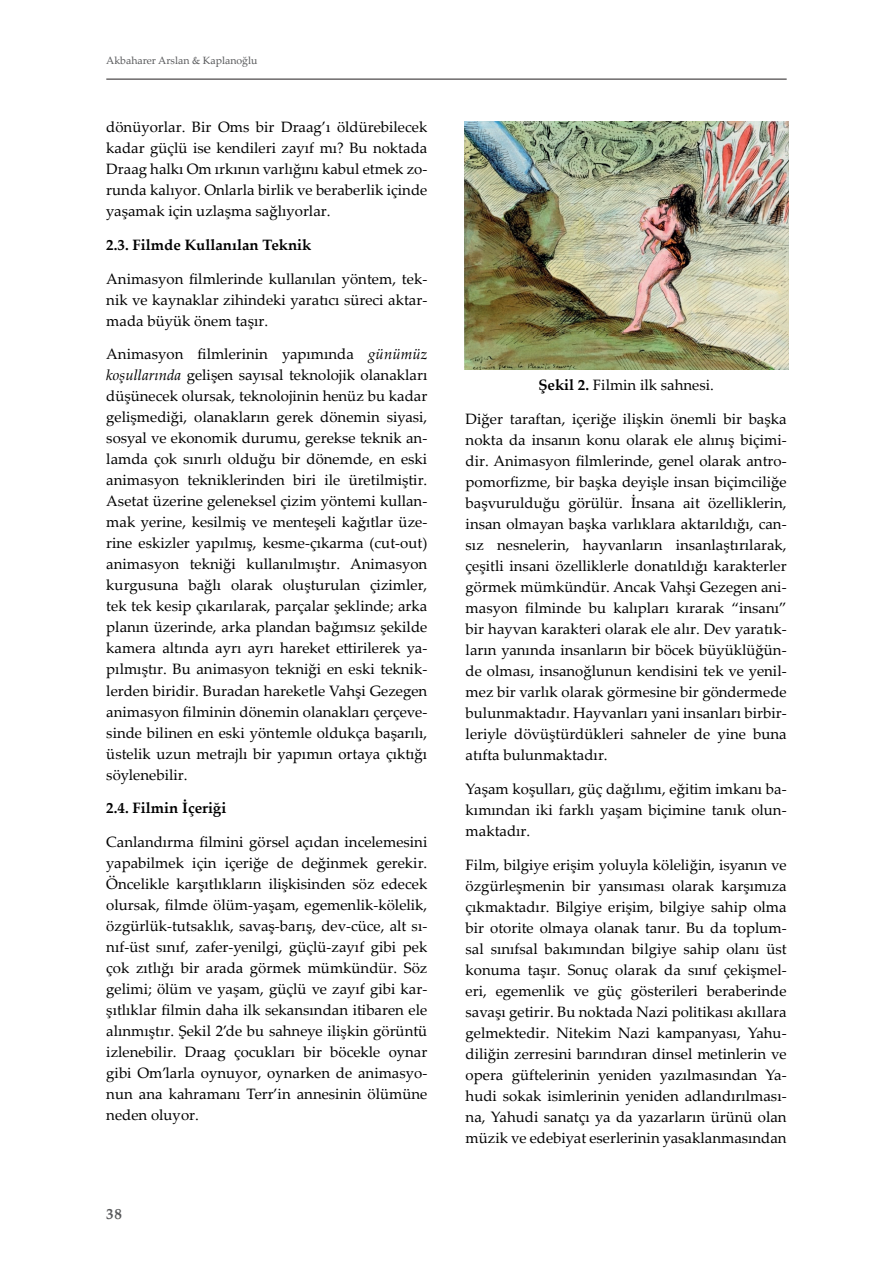
<style>
.page{position:relative;width:893px;height:1263px;background:#fff}
.page>*{position:absolute;margin:0;border:0;box-sizing:border-box;transform-origin:0 0}
.t1{font:15px/21px "Palatino Linotype";color:#000001;text-align:justify}
.t2{font:700 15px "Palatino Linotype";color:#000001}
.t3{font:700 15px "Palatino Linotype";color:#57585a}
.t4{font:10.5px "Palatino Linotype";color:#57585a}
.s1{font-style:italic}
.s2{font-weight:700}
</style>
<div class="page">
<hr style="left:106px;top:79px;width:681px;height:1px;background:#231f20">
<img style="left:464px;top:121px;width:324px;height:248px">
<p class="t4" style="left:106px;top:53px;width:153px">Akbaharer Arslan &amp; Kaplanoğlu</p>
<p class="t1" style="left:106px;top:116px;width:323px">dönüyorlar. Bir Oms bir Draag’ı öldürebilecek kadar güçlü ise kendileri zayıf mı? Bu noktada Draag halkı Om ırkının varlığını kabul etmek zo&shy;runda kalıyor. Onlarla birlik ve beraberlik içinde yaşamak için uzlaşma sağlıyorlar.</p>
<p class="t2" style="left:106px;top:234px;width:207px">2.3. Filmde Kullanılan Teknik</p>
<p class="t1" style="left:106px;top:267px;width:323px">Animasyon filmlerinde kullanılan yöntem, tek&shy;nik ve kaynaklar zihindeki yaratıcı süreci aktar&shy;mada büyük önem taşır.</p>
<p class="t1" style="left:106px;top:343px;width:323px">Animasyon filmlerinin yapımında <span class="s1">günümüz koşullarında</span> gelişen sayısal teknolojik olanakları düşünecek olursak, teknolojinin henüz bu kadar gelişmediği, olanakların gerek dönemin siyasi, sosyal ve ekonomik durumu, gerekse teknik an&shy;lamda çok sınırlı olduğu bir dönemde, en eski animasyon tekniklerinden biri ile üretilmiştir.<br>Asetat üzerine geleneksel çizim yöntemi kullan&shy;mak yerine, kesilmiş ve menteşeli kağıtlar üze&shy;rine eskizler yapılmış, kesme-çıkarma (cut-out) animasyon tekniği kullanılmıştır. Animasyon kurgusuna bağlı olarak oluşturulan çizimler, tek tek kesip çıkarılarak, parçalar şeklinde; arka planın üzerinde, arka plandan bağımsız şekilde kamera altında ayrı ayrı hareket ettirilerek ya&shy;pılmıştır. Bu animasyon tekniği en eski teknik&shy;lerden biridir. Buradan hareketle Vahşi Gezegen animasyon filminin dönemin olanakları çerçeve&shy;sinde bilinen en eski yöntemle oldukça başarılı, üstelik uzun metrajlı bir yapımın ortaya çıktığı söylenebilir.</p>
<p class="t2" style="left:106px;top:797px;width:122px">2.4. Filmin İçeriği</p>
<p class="t1" style="left:106px;top:831px;width:323px">Canlandırma filmini görsel açıdan incelemesini yapabilmek için içeriğe de değinmek gerekir.<br>Öncelikle karşıtlıkların ilişkisinden söz edecek olursak, filmde ölüm-yaşam, egemenlik-kölelik, özgürlük-tutsaklık, savaş-barış, dev-cüce, alt sı&shy;nıf-üst sınıf, zafer-yenilgi, güçlü-zayıf gibi pek çok zıtlığı bir arada görmek mümkündür. Söz gelimi; ölüm ve yaşam, güçlü ve zayıf gibi kar&shy;şıtlıklar filmin daha ilk sekansından itibaren ele alınmıştır. Şekil 2’de bu sahneye ilişkin görüntü izlenebilir. Draag çocukları bir böcekle oynar gibi Om’larla oynuyor, oynarken de animasyo&shy;nun ana kahramanı Terr’in annesinin ölümüne neden oluyor.</p>
<p class="t3" style="left:106px;top:1203px;width:17px">38</p>
<p class="t1" style="left:538px;top:374px;width:177px"><span class="s2">Şekil 2.</span> Filmin ilk sahnesi.</p>
<p class="t1" style="left:466px;top:408px;width:323px">Diğer taraftan, içeriğe ilişkin önemli bir başka nokta da insanın konu olarak ele alınış biçimi&shy;dir. Animasyon filmlerinde, genel olarak antro&shy;pomorfizme, bir başka deyişle insan biçimciliğe başvurulduğu görülür. İnsana ait özelliklerin, insan olmayan başka varlıklara aktarıldığı, can&shy;sız nesnelerin, hayvanların insanlaştırılarak, çeşitli insani özelliklerle donatıldığı karakterler görmek mümkündür. Ancak Vahşi Gezegen ani&shy;masyon filminde bu kalıpları kırarak “insanı” bir hayvan karakteri olarak ele alır. Dev yaratık&shy;ların yanında insanların bir böcek büyüklüğün&shy;de olması, insanoğlunun kendisini tek ve yenil&shy;mez bir varlık olarak görmesine bir göndermede bulunmaktadır. Hayvanları yani insanları birbir&shy;leriyle dövüştürdükleri sahneler de yine buna atıfta bulunmaktadır.</p>
<p class="t1" style="left:466px;top:778px;width:323px">Yaşam koşulları, güç dağılımı, eğitim imkanı ba&shy;kımından iki farklı yaşam biçimine tanık olun&shy;maktadır.</p>
<p class="t1" style="left:466px;top:853px;width:323px">Film, bilgiye erişim yoluyla köleliğin, isyanın ve özgürleşmenin bir yansıması olarak karşımıza çıkmaktadır. Bilgiye erişim, bilgiye sahip olma bir otorite olmaya olanak tanır. Bu da toplum&shy;sal sınıfsal bakımından bilgiye sahip olanı üst konuma taşır. Sonuç olarak da sınıf çekişmel&shy;eri, egemenlik ve güç gösterileri beraberinde savaşı getirir. Bu noktada Nazi politikası akıllara gelmektedir. Nitekim Nazi kampanyası, Yahu&shy;diliğin zerresini barındıran dinsel metinlerin ve opera güftelerinin yeniden yazılmasından Ya&shy;hudi sokak isimlerinin yeniden adlandırılması&shy;na, Yahudi sanatçı ya da yazarların ürünü olan müzik ve edebiyat eserlerinin yasaklanmasından</p>
</div>
